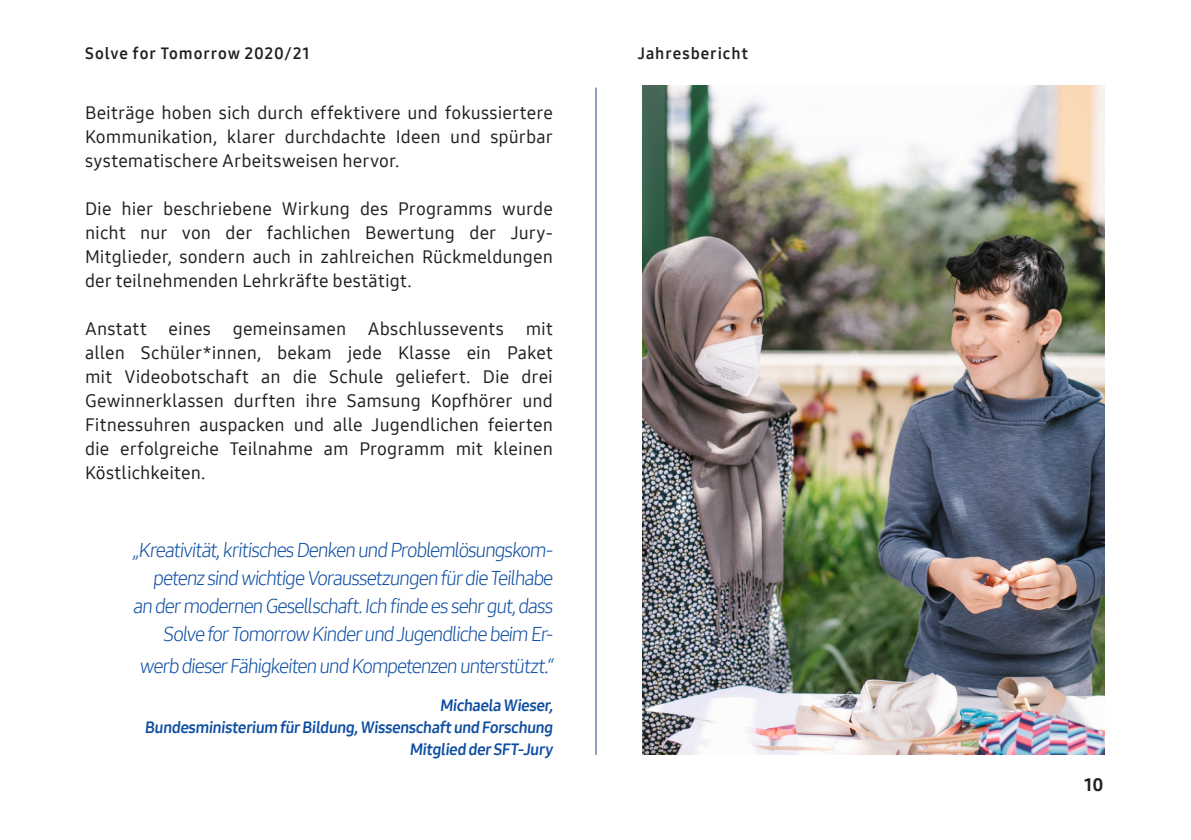
<style>
.page{position:relative;width:1191px;height:840px;background:#fff}
.page>*{position:absolute;margin:0;border:0;box-sizing:border-box;transform-origin:0 0}
.t1{font:20px/28px "Samsung One 300";color:#0d4da1;text-align:right}
.t2{font:18px/24px "Samsung One 500";letter-spacing:.005em;color:#231f20;text-align:justify}
.t3{font:18px "Samsung One 800";color:#231f20}
.t4{font:16px/22px "Samsung One 700";color:#0d4da1;text-align:right}
.t5{font:16px "Samsung One 700";letter-spacing:.06em;color:#231f20}
</style>
<div class="page">
<hr style="left:595px;top:87px;width:1px;height:667px;background:#253f8e">
<img style="left:642px;top:85px;width:462px;height:669px">
<p class="t5" style="left:85px;top:43px;width:226px">Solve for Tomorrow 2020/21</p>
<p class="t5" style="left:637px;top:43px;width:112px">Jahresbericht</p>
<p class="t2" style="left:85px;top:100px;width:469px">Beiträge hoben sich durch effektivere und fokussiertere Kommunikation, klarer durchdachte Ideen und spürbar systematischere Arbeitsweisen hervor.</p>
<p class="t2" style="left:85px;top:196px;width:469px">Die hier beschriebene Wirkung des Programms wurde nicht nur von der fachlichen Bewertung der Jury-Mitglieder, sondern auch in zahlreichen Rückmeldungen der teilnehmenden Lehrkräfte bestätigt.</p>
<p class="t2" style="left:85px;top:316px;width:469px">Anstatt eines gemeinsamen Abschlussevents mit allen Schüler*innen, bekam jede Klasse ein Paket mit Videobotschaft an die Schule geliefert. Die drei Gewinnerklassen durften ihre Samsung Kopfhörer und Fitnessuhren auspacken und alle Jugendlichen feierten die erfolgreiche Teilnahme am Programm mit kleinen Köstlichkeiten.</p>
<p class="t1" style="left:132px;top:535px;width:425px">„Kreativität,kritischesDenken und Problemlösungskom&shy;petenzsind wichtige Voraussetzungen fürdie Teilhabe an dermodernen Gesellschaft.Ich finde essehrgut,dass Solve forTomorrow Kinderund Jugendliche beim Er-</p>
<p class="t1" style="left:139px;top:651px;width:418px">werb dieserFähigkeiten und Kompetenzen unterstützt.“</p>
<p class="t4" style="left:144px;top:693px;width:412px">Michaela Wieser,<br>Bundesministerium für Bildung,Wissenschaft und Forschung<br>Mitglied der SFT-Jury</p>
<p class="t3" style="left:1084px;top:772px;width:21px">10</p>
</div>
